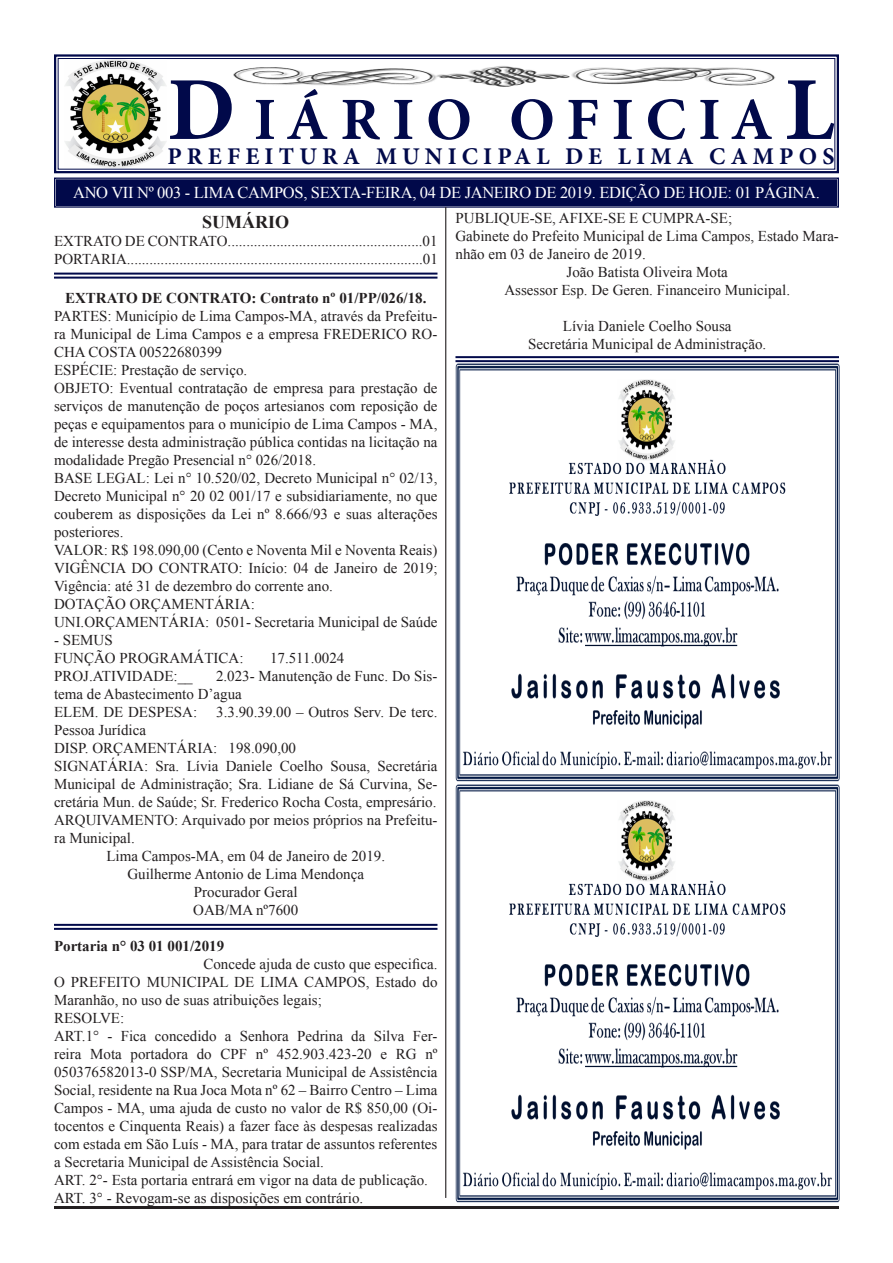
<style>
.page{position:relative;width:893px;height:1263px;background:#fff}
.page>*{position:absolute;margin:0;border:0;box-sizing:border-box;transform-origin:0 0}
.t1{font:700 60px "Minion Pro";letter-spacing:.19em;color:#01094a}
.t2{font:700 24px "Minion Pro";letter-spacing:.215em;color:#01094a}
.t3{font:700 18px "Times New Roman";color:#231f20}
.t4{font:16.5px "Times New Roman";letter-spacing:-.02em;color:#fff}
.t5{font:15px/18px "Times New Roman";color:#231f20;text-align:justify}
.t6{font:700 15px "Times New Roman";color:#231f20}
.s1{font-size:90px}
</style>
<div class="page">
<svg style="left:54px;top:54px;width:785px;height:120px"></svg>
<div style="left:58px;top:58px;width:777px;height:112px;border:1px solid #01094a"></div>
<svg style="left:54px;top:177px;width:785px;height:31px;background:#111855"></svg>
<div style="left:56px;top:179px;width:781px;height:27px;border:1px solid #01094a"></div>
<div style="left:57px;top:181px;width:779px;height:23px;border:1px solid #01094a"></div>
<hr style="left:54px;top:1206px;width:785px;height:3px;background:#231f20">
<hr style="left:54px;top:273px;width:383px;height:2px;background:#01094a">
<hr style="left:54px;top:277px;width:383px;height:2px;background:#01094a">
<hr style="left:445px;top:207px;width:1px;height:991px;background:#231f20">
<img style="left:230px;top:66px;width:550px;height:21px">
<img style="left:64px;top:60px;width:102px;height:108px">
<hr style="left:54px;top:924px;width:383px;height:2px;background:#01094a">
<hr style="left:54px;top:928px;width:383px;height:2px;background:#01094a">
<hr style="left:455px;top:356px;width:384px;height:2px;background:#01094a">
<hr style="left:455px;top:360px;width:384px;height:2px;background:#01094a">
<img style="left:455px;top:784px;width:384px;height:419px">
<img style="left:455px;top:363px;width:384px;height:419px">
<p class="t1" style="left:167px;top:77px;width:669px"><span class="s1">D</span>IÁRIO OFICIA<span class="s1">L</span></p>
<p class="t2" style="left:168px;top:140px;width:668px">PREFEITURA MUNICIPAL DE LIMA CAMPOS</p>
<p class="t4" style="left:73px;top:181px;width:748px">ANO VII Nº 003 - LIMA CAMPOS, SEXTA-FEIRA, 04 DE JANEIRO DE 2019. EDIÇÃO DE HOJE: 01 PÁGINA.</p>
<p class="t3" style="left:202px;top:210px;width:88px">SUMÁRIO</p>
<p class="t5" style="left:54px;top:232px;width:385px">EXTRATO DE CONTRATO....................................................01</p>
<p class="t5" style="left:54px;top:250px;width:385px">PORTARIA...............................................................................01</p>
<p class="t6" style="left:65px;top:287px;width:363px">EXTRATO DE CONTRATO: Contrato nº 01/PP/026/18.</p>
<p class="t5" style="left:54px;top:306px;width:385px">PARTES: Município de Lima Campos-MA, através da Prefeitu&shy;ra Municipal de Lima Campos e a empresa FREDERICO RO-CHA COSTA 00522680399</p>
<p class="t5" style="left:54px;top:360px;width:195px">ESPÉCIE: Prestação de serviço.</p>
<p class="t5" style="left:54px;top:378px;width:385px">OBJETO: Eventual contratação de empresa para prestação de serviços de manutenção de poços artesianos com reposição de peças e equipamentos para o município de Lima Campos - MA, de interesse desta administração pública contidas na licitação na modalidade Pregão Presencial n° 026/2018.</p>
<p class="t5" style="left:54px;top:468px;width:385px">BASE LEGAL: Lei n° 10.520/02, Decreto Municipal n° 02/13, Decreto Municipal n° 20 02 001/17 e subsidiariamente, no que couberem as disposições da Lei nº 8.666/93 e suas alterações posteriores.</p>
<p class="t5" style="left:54px;top:540px;width:385px">VALOR: R$ 198.090,00 (Cento e Noventa Mil e Noventa Reais)</p>
<p class="t5" style="left:54px;top:558px;width:385px">VIGÊNCIA DO CONTRATO: Início: 04 de Janeiro de 2019;<br>Vigência: até 31 de dezembro do corrente ano.</p>
<p class="t5" style="left:54px;top:594px;width:202px">DOTAÇÃO ORÇAMENTÁRIA:</p>
<p class="t5" style="left:54px;top:612px;width:385px">UNI.ORÇAMENTÁRIA: 0501- Secretaria Municipal de Saúde</p>
<p class="t5" style="left:54px;top:630px;width:60px">- SEMUS</p>
<p class="t5" style="left:54px;top:648px;width:191px">FUNÇÃO PROGRAMÁTICA:</p>
<p class="t5" style="left:270px;top:648px;width:76px">17.511.0024</p>
<p class="t5" style="left:54px;top:666px;width:140px">PROJ.ATIVIDADE:__</p>
<p class="t5" style="left:455px;top:209px;width:278px">PUBLIQUE-SE, AFIXE-SE E CUMPRA-SE;</p>
<p class="t5" style="left:455px;top:227px;width:385px">Gabinete do Prefeito Municipal de Lima Campos, Estado Mara&shy;nhão em 03 de Janeiro de 2019.</p>
<p class="t5" style="left:567px;top:263px;width:163px">João Batista Oliveira Mota</p>
<p class="t5" style="left:504px;top:281px;width:287px">Assessor Esp. De Geren. Financeiro Municipal.</p>
<p class="t5" style="left:563px;top:317px;width:170px">Lívia Daniele Coelho Sousa</p>
<p class="t5" style="left:528px;top:335px;width:240px">Secretária Municipal de Administração.</p>
<p class="t5" style="left:54px;top:666px;width:385px;text-indent:162px">2.023- Manutenção de Func. Do Sis&shy;tema de Abastecimento D’agua</p>
<p class="t5" style="left:54px;top:702px;width:145px">ELEM. DE DESPESA:</p>
<p class="t5" style="left:216px;top:702px;width:223px">3.3.90.39.00 – Outros Serv. De terc.</p>
<p class="t5" style="left:54px;top:720px;width:94px">Pessoa Jurídica</p>
<p class="t5" style="left:54px;top:738px;width:244px">DISP. ORÇAMENTÁRIA: 198.090,00</p>
<p class="t5" style="left:54px;top:756px;width:385px">SIGNATÁRIA: Sra. Lívia Daniele Coelho Sousa, Secretária Municipal de Administração; Sra. Lidiane de Sá Curvina, Se&shy;cretária Mun. de Saúde; Sr. Frederico Rocha Costa, empresário.</p>
<p class="t5" style="left:54px;top:810px;width:385px">ARQUIVAMENTO: Arquivado por meios próprios na Prefeitu&shy;ra Municipal.</p>
<p class="t5" style="left:106px;top:846px;width:280px">Lima Campos-MA, em 04 de Janeiro de 2019.</p>
<p class="t5" style="left:127px;top:864px;width:238px">Guilherme Antonio de Lima Mendonça</p>
<p class="t5" style="left:194px;top:882px;width:105px">Procurador Geral</p>
<p class="t5" style="left:193px;top:900px;width:107px">OAB/MA nº7600</p>
<p class="t6" style="left:54px;top:935px;width:172px">Portaria n° 03 01 001/2019</p>
<p class="t5" style="left:203px;top:954px;width:236px">Concede ajuda de custo que especifica.</p>
<p class="t5" style="left:54px;top:972px;width:385px">O PREFEITO MUNICIPAL DE LIMA CAMPOS, Estado do<br>Maranhão, no uso de suas atribuições legais;</p>
<p class="t5" style="left:54px;top:1008px;width:72px">RESOLVE:</p>
<p class="t5" style="left:54px;top:1026px;width:385px">ART.1° - Fica concedido a Senhora Pedrina da Silva Fer&shy;reira Mota portadora do CPF nº 452.903.423-20 e RG nº 050376582013-0 SSP/MA, Secretaria Municipal de Assistência Social, residente na Rua Joca Mota nº 62 – Bairro Centro – Lima Campos - MA, uma ajuda de custo no valor de R$ 850,00 (Oi&shy;tocentos e Cinquenta Reais) a fazer face às despesas realizadas com estada em São Luís - MA, para tratar de assuntos referentes a Secretaria Municipal de Assistência Social.</p>
<p class="t5" style="left:54px;top:1170px;width:375px">ART. 2°- Esta portaria entrará em vigor na data de publicação.</p>
<p class="t5" style="left:54px;top:1188px;width:311px">ART. 3° - Revogam-se as disposições em contrário.</p>
</div>
